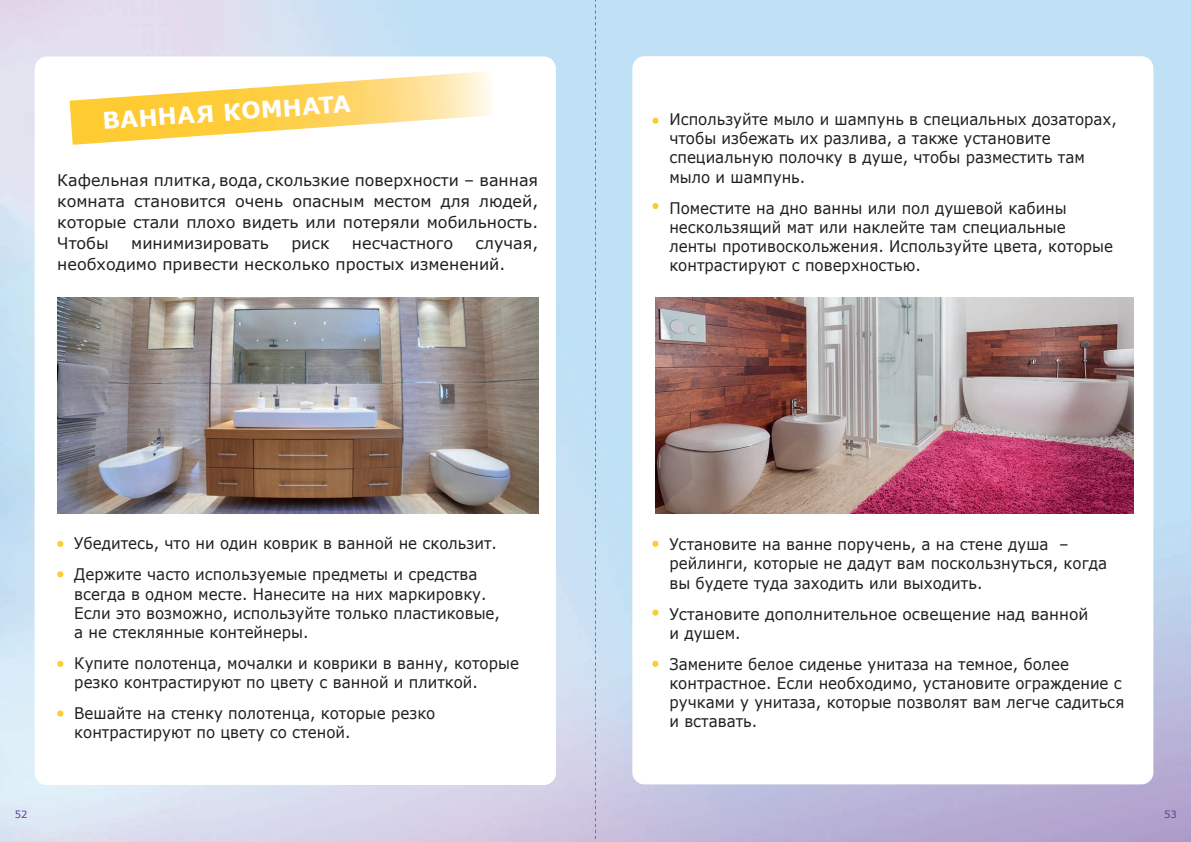
<style>
.page{position:relative;width:1191px;height:842px;background:#fff}
.page>*{position:absolute;margin:0;border:0;box-sizing:border-box;transform-origin:0 0}
.t1{font:700 23px "Verdana";color:#fff}
.t2{font:16px/19.2px "Verdana";color:#231f20;scale:.94 1}
.t3{font:16px/21px "Verdana";color:#231f20}
.t4{font:10px "Verdana";color:#5f3a97}
</style>
<div class="page">
<img style="left:0;top:0;width:1191px;height:842px">
<div style="left:35px;top:57px;width:521px;height:728px;background:#fff;border-radius:12px"></div>
<div style="left:632px;top:56px;width:521px;height:728px;background:#fff;border-radius:12px"></div>
<svg style="left:595px;top:0;width:1px;height:842px"></svg>
<svg style="left:70px;top:72px;width:422px;height:73px"></svg>
<img style="left:58px;top:297px;width:480px;height:216px">
<img style="left:655px;top:297px;width:478px;height:216px">
<svg style="left:57px;top:541px;width:6px;height:6px"></svg>
<svg style="left:652px;top:118px;width:6px;height:6px"></svg>
<svg style="left:652px;top:203px;width:6px;height:6px"></svg>
<svg style="left:652px;top:541px;width:6px;height:6px"></svg>
<div style="left:652px;top:609px;width:6px;height:7px;background:#fecb33;border-radius:50%"></div>
<svg style="left:652px;top:661px;width:6px;height:6px"></svg>
<svg style="left:57px;top:571px;width:6px;height:6px"></svg>
<svg style="left:57px;top:661px;width:6px;height:6px"></svg>
<svg style="left:57px;top:710px;width:6px;height:6px"></svg>
<h1 class="t1" style="left:101px;top:105px;width:250px;rotate:-4deg">ВАННАЯ КОМНАТА</h1>
<p class="t3" style="left:57px;top:169px;width:482px;text-align:justify">Кафельная плитка, вода, скользкие поверхности – ванная комната становится очень опасным местом для людей, которые стали плохо видеть или потеряли мобильность.<br>Чтобы</p>
<p class="t3" style="left:131px;top:232px;width:139px">минимизировать</p>
<p class="t3" style="left:291px;top:232px;width:40px">риск</p>
<p class="t3" style="left:352px;top:232px;width:103px">несчастного</p>
<p class="t3" style="left:57px;top:232px;width:482px;text-indent:418px">случая, необходимо привести несколько простых изменений.</p>
<p class="t2" style="left:74px;top:528px;width:451px;line-height:31px">Убедитесь, что ни один коврик в ванной не скользит.<br>Держите часто используемые предметы и средства</p>
<p class="t2" style="left:74px;top:584px;width:454px">всегда в одном месте. Нанесите на них маркировку.<br>Если это возможно, используйте только пластиковые, а не стеклянные контейнеры.</p>
<p class="t2" style="left:74px;top:653px;width:474px">Купите полотенца, мочалки и коврики в ванну, которые резко контрастируют по цвету с ванной и плиткой.</p>
<p class="t2" style="left:74px;top:704px;width:386px">Вешайте на стенку полотенца, которые резко контрастируют по цвету со стеной.</p>
<p class="t2" style="left:669px;top:109px;width:477px">Используйте мыло и шампунь в специальных дозаторах, чтобы избежать их разлива, а также установите специальную полочку в душе, чтобы разместить там мыло и шампунь.</p>
<p class="t2" style="left:669px;top:198px;width:473px">Поместите на дно ванны или пол душевой кабины нескользящий мат или наклейте там специальные ленты противоскольжения. Используйте цвета, которые контрастируют с поверхностью.</p>
<p class="t2" style="left:669px;top:534px;width:467px">Установите на ванне поручень, а на стене душа – рейлинги, которые не дадут вам поскользнуться, когда вы будете туда заходить или выходить.</p>
<p class="t3" style="left:669px;top:604px;width:420px;line-height:19.2px">Установите дополнительное освещение над ванной и душем.</p>
<p class="t2" style="left:669px;top:654px;width:485px">Замените белое сиденье унитаза на темное, более контрастное. Если необходимо, установите ограждение с ручками у унитаза, которые позволят вам легче садиться и вставать.</p>
<p class="t4" style="left:15px;top:808px;width:14px">52</p>
<p class="t4" style="left:1164px;top:808px;width:14px">53</p>
</div>
